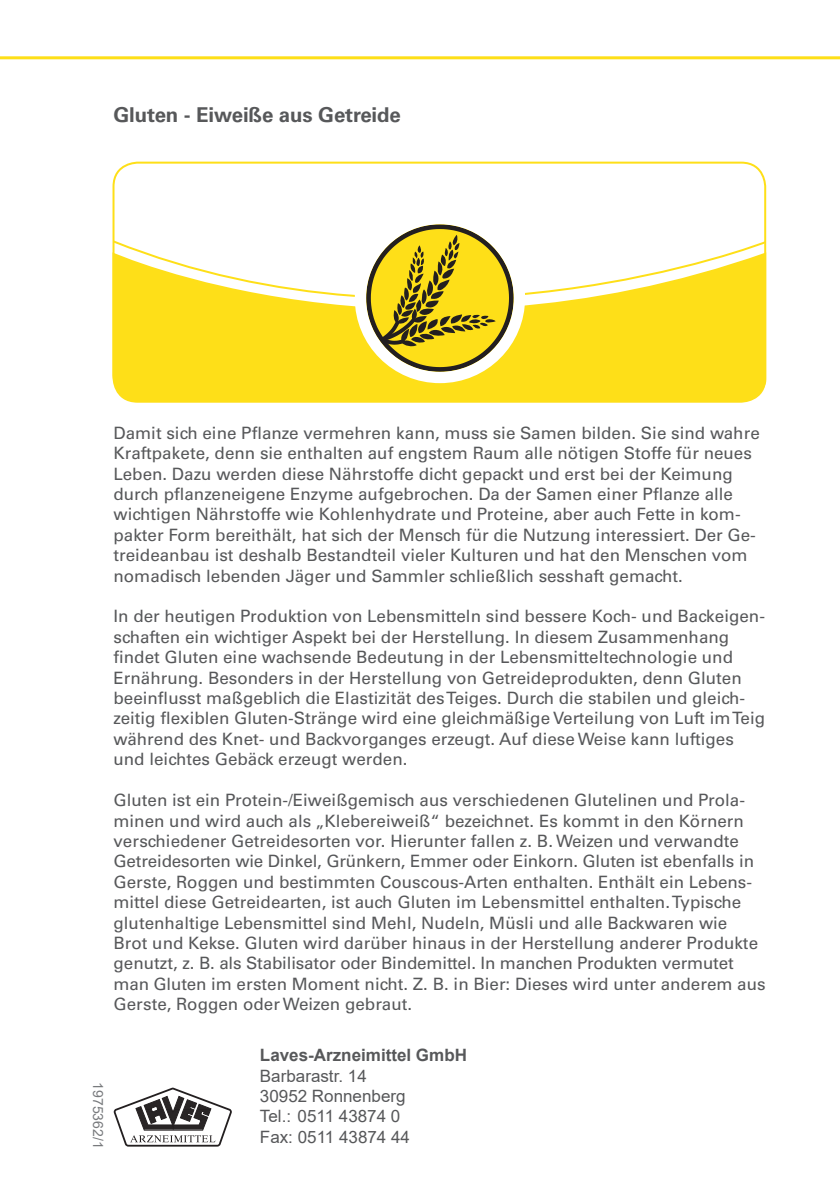
<style>
.page{position:relative;width:840px;height:1191px;background:#fff}
.page>*{position:absolute;margin:0;border:0;box-sizing:border-box;transform-origin:0 0}
.t1{font:700 20.4px "Univers LT Std";letter-spacing:-.005em;color:#57585a}
.t2{font:17px/20.4px "Univers LT Std";color:#57585a}
.t3{font:17px/20.4px "Arial";color:#57585a}
.t4{font:700 17px "Arial";color:#57585a}
.t5{font:14px "Arial";color:#787a7d}
</style>
<div class="page">
<div style="left:112px;top:370px;width:653px;height:33px;background:#fedf18"></div>
<svg style="left:112px;top:239px;width:655px;height:131px"></svg>
<hr style="left:0;top:56px;width:839px;height:3px;background:#fedf18">
<svg style="left:114px;top:1087px;width:118px;height:59px"></svg>
<div style="left:354px;top:213px;width:170px;height:170px;border:22px solid #fff;border-radius:50%"></div>
<svg style="left:366px;top:224px;width:147px;height:148px"></svg>
<p class="t1" style="left:113px;top:103px;width:289px">Gluten - Eiweiße aus Getreide</p>
<p class="t2" style="left:113px;top:422px;width:647px">Damit sich eine Pflanze vermehren kann, muss sie Samen bilden. Sie sind wahre Kraftpakete, denn sie enthalten auf engstem Raum alle nötigen Stoffe für neues Leben. Dazu werden diese Nährstoffe dicht gepackt und erst bei der Keimung durch pflanzeneigene Enzyme aufgebrochen. Da der Samen einer Pflanze alle wichtigen Nährstoffe wie Kohlenhydrate und Proteine, aber auch Fette in kom&shy;pakter Form bereithält, hat sich der Mensch für die Nutzung interessiert. Der Ge&shy;treideanbau ist deshalb Bestandteil vieler Kulturen und hat den Menschen vom nomadisch lebenden Jäger und Sammler schließlich sesshaft gemacht.</p>
<p class="t2" style="left:113px;top:606px;width:652px">In der heutigen Produktion von Lebensmitteln sind bessere Koch- und Backeigen&shy;schaften ein wichtiger Aspekt bei der Herstellung. In diesem Zusammenhang findet Gluten eine wachsende Bedeutung in der Lebensmitteltechnologie und Ernährung. Besonders in der Herstellung von Getreideprodukten, denn Gluten beeinflusst maßgeblich die Elastizität des Teiges. Durch die stabilen und gleich&shy;zeitig flexiblen Gluten-Stränge wird eine gleichmäßige Verteilung von Luft im Teig während des Knet- und Backvorganges erzeugt. Auf diese Weise kann luftiges und leichtes Gebäck erzeugt werden.</p>
<p class="t2" style="left:113px;top:790px;width:653px">Gluten ist ein Protein-/Eiweißgemisch aus verschiedenen Glutelinen und Prola&shy;minen und wird auch als „Klebereiweiß“ bezeichnet. Es kommt in den Körnern verschiedener Getreidesorten vor. Hierunter fallen z. B. Weizen und verwandte Getreidesorten wie Dinkel, Grünkern, Emmer oder Einkorn. Gluten ist ebenfalls in Gerste, Roggen und bestimmten Couscous-Arten enthalten. Enthält ein Lebens&shy;mittel diese Getreidearten, ist auch Gluten im Lebensmittel enthalten. Typische glutenhaltige Lebensmittel sind Mehl, Nudeln, Müsli und alle Backwaren wie<br>Brot und Kekse. Gluten wird darüber hinaus in der Herstellung anderer Produkte genutzt, z. B. als Stabilisator oder Bindemittel. In manchen Produkten vermutet man Gluten im ersten Moment nicht. Z. B. in Bier: Dieses wird unter anderem aus Gerste, Roggen oder Weizen gebraut.</p>
<p class="t5" style="left:108px;top:1082px;width:68px;rotate:90deg">1975362/1</p>
<p class="t4" style="left:260px;top:1043px;width:208px">Laves-Arzneimittel GmbH</p>
<p class="t3" style="left:260px;top:1065px;width:151px">Barbarastr. 14<br>30952 Ronnenberg<br>Tel.: 0511 43874 0<br>Fax: 0511 43874 44</p>
</div>
